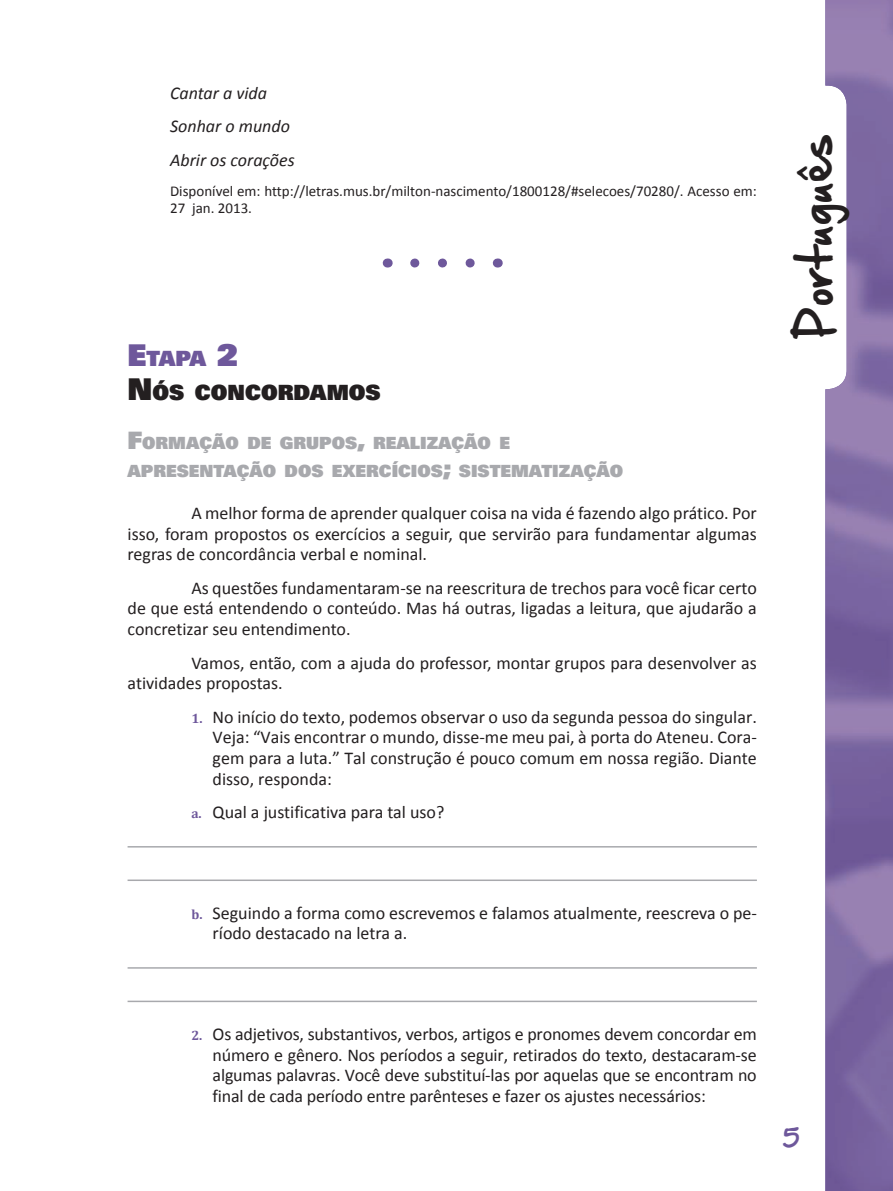
<style>
.page{position:relative;width:893px;height:1191px;background:#fff}
.page>*{position:absolute;margin:0;border:0;box-sizing:border-box;transform-origin:0 0}
.t1{font:42px "Hand Of Sean";letter-spacing:.02em;color:#231f20}
.t2{font:24px "Hand Of Sean";color:#6e589b}
.Título_1º_Peso{font:900 21px "Univers";color:#231f20}
.Etapas_-_Após_elemen{font:900 21px "Univers";color:#6e589b}
.Marcadores_1__2__3{font:18px/20.7px "Calibri";letter-spacing:-.005em;color:#231f20;text-align:justify}
.Texto_Corrido{font:18px/20.7px "Calibri";color:#231f20;text-align:justify}
.Marcador_a__b__c__d{font:18px/20.7px "Calibri";color:#231f20}
.Texto_-_Orientação{font:italic 18px "Calibri";color:#231f20}
.Título_2º_Peso_-_Dep{font:900 16.8px/27.6px "Univers";color:#a8a9ad}
.Fonte{font:15px/17.2px "Calibri";color:#231f20}
.s1{font-size:30px}
.s2{font-size:24px}
.s3{font-family:"Cambria";font-weight:700;font-size:13.5px;color:#6e589b}
</style>
<div class="page">
<img style="left:825px;top:0;width:68px;height:1191px">
<svg style="left:415px;top:258px;width:60px;height:9px"></svg>
<hr style="left:128px;top:846px;width:629px;height:1px;background:#a8a9ad">
<hr style="left:128px;top:879px;width:629px;height:2px;background:#a8a9ad">
<hr style="left:128px;top:967px;width:629px;height:1px;background:#a8a9ad">
<hr style="left:128px;top:1000px;width:629px;height:2px;background:#a8a9ad">
<p class="Texto_-_Orientação" style="left:170px;top:81px;width:98px">Cantar a vida</p>
<p class="Texto_-_Orientação" style="left:170px;top:115px;width:121px">Sonhar o mundo</p>
<p class="Texto_-_Orientação" style="left:170px;top:148px;width:126px">Abrir os corações</p>
<p class="Fonte" style="left:170px;top:181px;width:588px">Disponível em: http://letras.mus.br/milton-nascimento/1800128/#selecoes/70280/. Acesso em:<br>27 jan. 2013.</p>
<p class="Etapas_-_Após_elemen" style="left:128px;top:344px;width:112px"><span class="s1">E</span>TAPA <span class="s1">2</span></p>
<p class="Título_1º_Peso" style="left:128px;top:379px;width:255px"><span class="s1">N</span>ÓS CONCORDAMOS</p>
<p class="Título_2º_Peso_-_Dep" style="left:128px;top:429px;width:383px"><span class="s2">F</span>ORMAÇÃO DE GRUPOS<span class="s2">,</span> REALIZAÇÃO E<br>APRESENTAÇÃO DOS EXE</p>
<p class="Título_2º_Peso_-_Dep" style="left:366px;top:456px;width:258px">RCÍCIOS<span class="s2">;</span> SISTEMATIZAÇÃO</p>
<p class="Texto_Corrido" style="left:128px;top:501px;width:631px;text-indent:64px">A melhor forma de aprender qualquer coisa na vida é fazendo algo prático. Por isso, foram propostos os exercícios a seguir, que servirão para fundamentar algumas regras de concordância verbal e nominal.</p>
<p class="Texto_Corrido" style="left:128px;top:576px;width:631px;text-indent:64px">As questões fundamentaram-se na reescritura de trechos para você ficar certo de que está entendendo o conteúdo. Mas há outras, ligadas a leitura, que ajudarão a concretizar seu entendimento.</p>
<p class="Texto_Corrido" style="left:128px;top:651px;width:631px;text-indent:64px">Vamos, então, com a ajuda do professor, montar grupos para desenvolver as atividades propostas.</p>
<p class="Marcadores_1__2__3" style="left:213px;top:705px;width:546px;text-indent:-21px"><span class="s3">1.</span> No início do texto, podemos observar o uso da segunda pessoa do singular.<br>Veja: “Vais encontrar o mundo, disse-me meu pai, à porta do Ateneu. Cora&shy;gem para a luta.” Tal construção é pouco comum em nossa região. Diante disso, responda:</p>
<p class="Marcador_a__b__c__d" style="left:191px;top:801px;width:254px"><span class="s3">a.</span> Qual a justificativa para tal uso?</p>
<h1 class="t1" style="left:777px;top:340px;width:208px;rotate:-90deg">Português</h1>
<p class="Marcador_a__b__c__d" style="left:213px;top:901px;width:546px;text-indent:-21px"><span class="s3">b.</span> Seguindo a forma como escrevemos e falamos atualmente, reescreva o pe&shy;ríodo destacado na letra a.</p>
<p class="Marcadores_1__2__3" style="left:213px;top:1022px;width:546px;text-indent:-21px"><span class="s3">2.</span> Os adjetivos, substantivos, verbos, artigos e pronomes devem concordar em número e gênero. Nos períodos a seguir, retirados do texto, destacaram-se algumas palavras. Você deve substituí-las por aquelas que se encontram no final de cada período entre parênteses e fazer os ajustes necessários:</p>
<h2 class="t2" style="left:782px;top:1115px;width:19px">5</h2>
</div>
